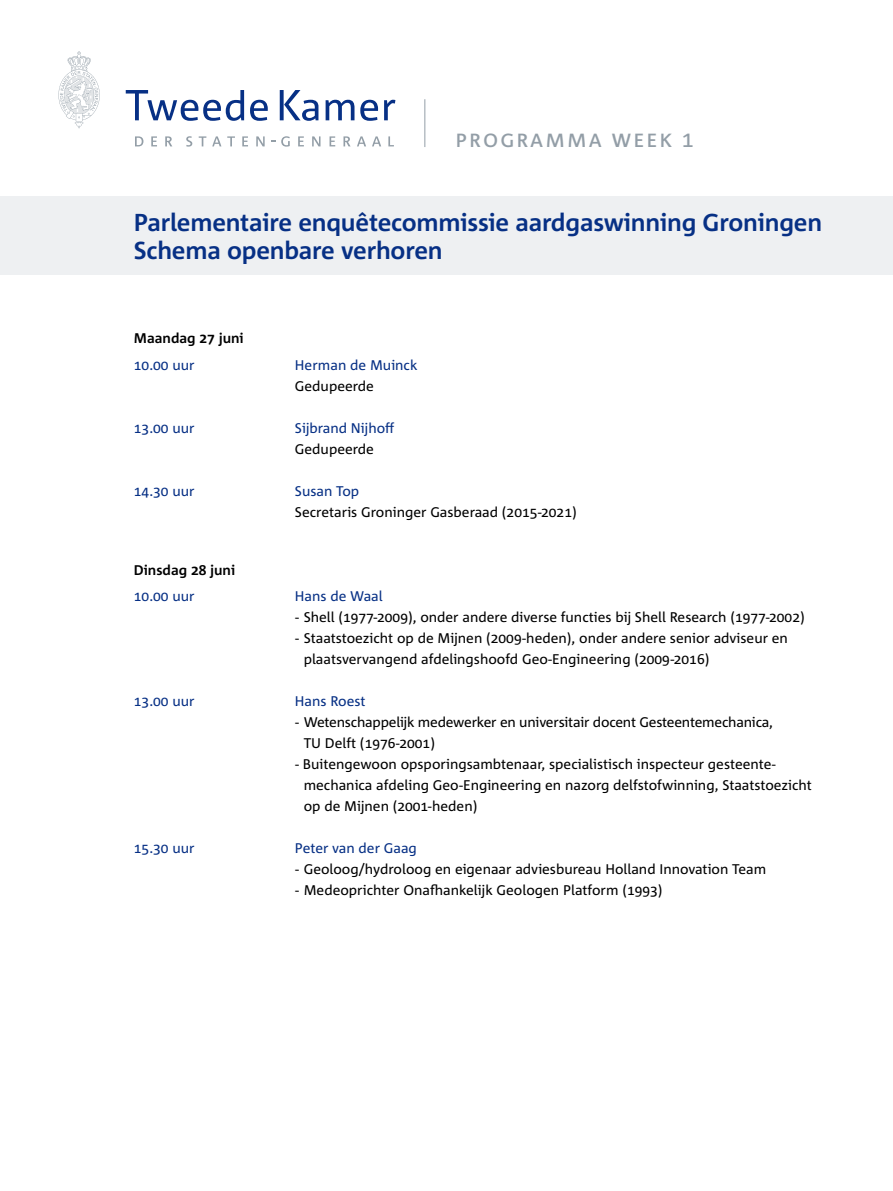
<style>
.page{position:relative;width:893px;height:1191px;background:#fff}
.page>*{position:absolute;margin:0;border:0;box-sizing:border-box;transform-origin:0 0}
.t1{font:700 24.5px/28px "Corpid C1 s";letter-spacing:-.01em;color:#073085}
.t2{font:22.75px "Corpid C1 s";letter-spacing:.06em;color:#939ea7}
.t3{font:14px/21px "Corpid C1 s";color:#000}
.t4{font:14px "Corpid C1 s";color:#073085}
.t5{font:700 14px "Corpid C1 s";color:#000}
</style>
<div class="page">
<svg style="left:58px;top:51px;width:42px;height:77px"></svg>
<svg style="left:126px;top:90px;width:118px;height:31px"></svg>
<svg style="left:250px;top:100px;width:18px;height:21px"></svg>
<svg style="left:280px;top:90px;width:38px;height:31px"></svg>
<svg style="left:326px;top:100px;width:28px;height:20px"></svg>
<svg style="left:360px;top:100px;width:18px;height:21px"></svg>
<svg style="left:384px;top:100px;width:11px;height:20px"></svg>
<svg style="left:135px;top:136px;width:8px;height:10px"></svg>
<svg style="left:151px;top:136px;width:6px;height:10px"></svg>
<svg style="left:165px;top:136px;width:7px;height:10px"></svg>
<svg style="left:186px;top:136px;width:6px;height:11px"></svg>
<svg style="left:199px;top:136px;width:7px;height:10px"></svg>
<svg style="left:212px;top:136px;width:9px;height:10px"></svg>
<svg style="left:227px;top:136px;width:8px;height:10px"></svg>
<svg style="left:242px;top:136px;width:6px;height:10px"></svg>
<svg style="left:256px;top:136px;width:9px;height:10px"></svg>
<svg style="left:281px;top:136px;width:9px;height:11px"></svg>
<svg style="left:298px;top:136px;width:6px;height:10px"></svg>
<svg style="left:312px;top:136px;width:8px;height:10px"></svg>
<svg style="left:330px;top:136px;width:5px;height:10px"></svg>
<svg style="left:343px;top:136px;width:7px;height:10px"></svg>
<svg style="left:357px;top:136px;width:9px;height:10px"></svg>
<svg style="left:372px;top:136px;width:9px;height:10px"></svg>
<svg style="left:388px;top:136px;width:6px;height:10px"></svg>
<hr style="left:424px;top:99px;width:1px;height:48px;background:#939ea7">
<div style="left:0;top:196px;width:893px;height:79px;background:#eef0f2"></div>
<h2 class="t2" style="left:455px;top:124px;width:240px">programma week 1</h2>
<h1 class="t1" style="left:134px;top:207px;width:690px">Parlementaire enquêtecommissie aardgaswinning Groningen<br>Schema openbare verhoren</h1>
<p class="t5" style="left:134px;top:330px;width:111px">Maandag 27 juni</p>
<p class="t4" style="left:134px;top:356px;width:62px">10.00 uur</p>
<p class="t4" style="left:295px;top:356px;width:124px">Herman de Muinck</p>
<p class="t3" style="left:295px;top:375px;width:81px">Gedupeerde</p>
<p class="t4" style="left:134px;top:419px;width:62px">13.00 uur</p>
<p class="t4" style="left:295px;top:419px;width:101px">Sijbrand Nijhoff</p>
<p class="t3" style="left:295px;top:438px;width:81px">Gedupeerde</p>
<p class="t4" style="left:134px;top:482px;width:62px">14.30 uur</p>
<p class="t4" style="left:295px;top:482px;width:66px">Susan Top</p>
<p class="t3" style="left:295px;top:501px;width:283px">Secretaris Groninger Gasberaad (2015-2021)</p>
<p class="t5" style="left:134px;top:561px;width:103px">Dinsdag 28 juni</p>
<p class="t4" style="left:134px;top:587px;width:62px">10.00 uur</p>
<p class="t4" style="left:295px;top:587px;width:89px">Hans de Waal</p>
<p class="t3" style="left:295px;top:606px;width:511px">- Shell (1977-2009), onder andere diverse functies bij Shell Research (1977-2002)</p>
<p class="t3" style="left:304px;top:627px;width:486px;text-indent:-9px">- Staatstoezicht op de Mijnen (2009-heden), onder andere senior adviseur en plaatsvervangend afdelingshoofd Geo-Engineering (2009-2016)</p>
<p class="t4" style="left:134px;top:692px;width:62px">13.00 uur</p>
<p class="t4" style="left:295px;top:692px;width:72px">Hans Roest</p>
<p class="t3" style="left:304px;top:711px;width:471px;text-indent:-9px">- Wetenschappelijk medewerker en universitair docent Gesteentemechanica,<br>TU Delft (1976-2001)</p>
<p class="t3" style="left:304px;top:753px;width:510px;text-indent:-9px">- Buitengewoon opsporingsambtenaar, specialistisch inspecteur gesteente&shy;mechanica afdeling Geo-Engineering en nazorg delfstofwinning, Staatstoezicht op de Mijnen (2001-heden)</p>
<p class="t4" style="left:134px;top:839px;width:62px">15.30 uur</p>
<p class="t4" style="left:295px;top:839px;width:124px">Peter van der Gaag</p>
<p class="t3" style="left:295px;top:858px;width:473px">- Geoloog/hydroloog en eigenaar adviesbureau Holland Innovation Team</p>
<p class="t3" style="left:295px;top:879px;width:369px">- Medeoprichter Onafhankelijk Geologen Platform (1993)</p>
</div>
